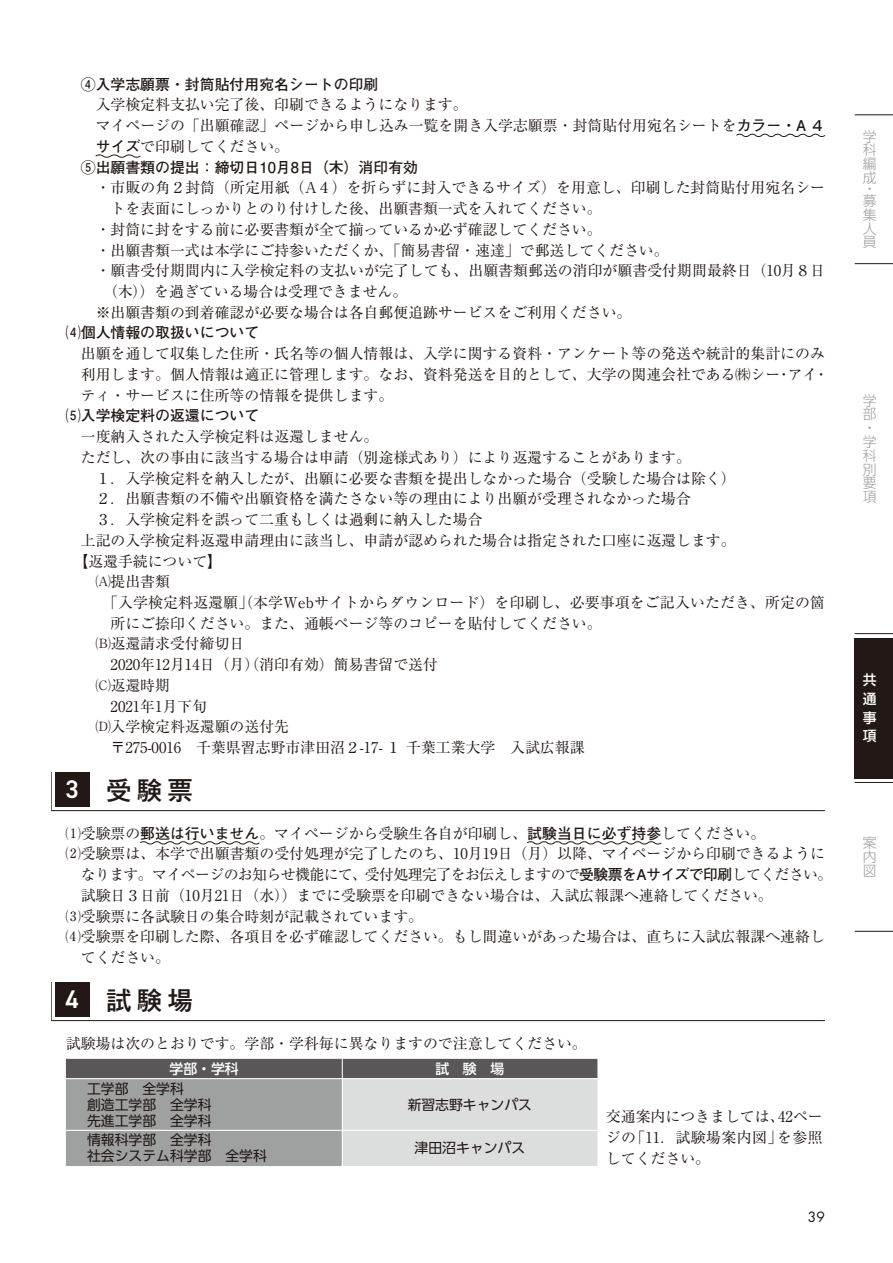
<style>
.page{position:relative;width:893px;height:1263px;background:#fff}
.page>*{position:absolute;margin:0;border:0;box-sizing:border-box;transform-origin:0 0}
.t1{font:500 25.5px "Gothic MB101 Pro";letter-spacing:.2em;color:#221815}
.t2{font:25.5px "OCRA Std";color:#fff}
.t3{font:600 25.5px "DIN2014";color:#fff}
.t4{font:14.85px/20.7px "Ryumin Pro";color:#221815}
.t5{font:700 14.85px "Futo Go B101 Pro";color:#221815}
.t6{font:14.85px "Ryumin Pro";letter-spacing:-.04em;color:#221815}
.t7{font:13.8px/15.9px "UD Shin Go Pr 6";color:#221815}
.t8{font:300 13.8px/13.8px "UD Shin Go Pro";color:#9fa0a0;text-align:justify}
.t9{font:500 13.8px "UD Shin Go Pr 6";color:#fff}
.t10{font:500 13.8px/18.6px "UD Shin Go Pro";color:#fff;text-align:justify}
.t11{font:13.8px "Futura Std";color:#221815}
.s1{font-family:"Futo Go B101 Pro";font-weight:700}
.s2{font-family:"DIN2014";font-weight:600}
</style>
<div class="page">
<div style="left:855px;top:638px;width:38px;height:140px;background:#221815"></div>
<hr style="left:855px;top:114px;width:38px;height:1px;background:#221815">
<hr style="left:855px;top:263px;width:38px;height:1px;background:#221815">
<hr style="left:855px;top:633px;width:38px;height:1px;background:#221815">
<hr style="left:855px;top:782px;width:38px;height:1px;background:#221815">
<hr style="left:855px;top:931px;width:38px;height:1px;background:#221815">
<svg style="left:736px;top:133px;width:90px;height:4px"></svg>
<svg style="left:95px;top:154px;width:46px;height:4px"></svg>
<hr style="left:51px;top:772px;width:1px;height:38px;background:#221815">
<hr style="left:51px;top:810px;width:774px;height:1px;background:#221815">
<svg style="left:140px;top:841px;width:120px;height:4px"></svg>
<svg style="left:527px;top:841px;width:135px;height:4px"></svg>
<hr style="left:51px;top:982px;width:1px;height:38px;background:#221815">
<hr style="left:51px;top:1020px;width:774px;height:1px;background:#221815">
<svg style="left:66px;top:1059px;width:531px;height:107px;background:#aaabab"></svg>
<hr style="left:66px;top:1078px;width:276px;height:1px;background:#fff">
<hr style="left:342px;top:1078px;width:255px;height:1px;background:#fff">
<hr style="left:342px;top:1079px;width:1px;height:51px;background:#fff">
<hr style="left:66px;top:1130px;width:276px;height:1px;background:#fff">
<hr style="left:342px;top:1130px;width:255px;height:1px;background:#fff">
<hr style="left:342px;top:1131px;width:1px;height:35px;background:#fff">
<div style="left:55px;top:772px;width:34px;height:34px;background:#221815"></div>
<div style="left:55px;top:982px;width:34px;height:34px;background:#221815"></div>
<p class="t5" style="left:81px;top:72px;width:299px">④入学志願票・封筒貼付用宛名シートの印刷</p>
<p class="t4" style="left:96px;top:93px;width:731px">入学検定料支払い完了後、印刷できるようになります。<br>マイページの「出願確認」ページから申し込み一覧を開き入学志願票・封筒貼付用宛名シートを<span class="s1">カラー・A ４サイズ</span>で印刷してください。</p>
<p class="t5" style="left:81px;top:155px;width:339px">⑤出願書類の提出：締切日10月8日（木）消印有効</p>
<p class="t4" style="left:96px;top:176px;width:731px">・市販の角２封筒（所定用紙（A４）を折らずに封入できるサイズ）を用意し、印刷した封筒貼付用宛名シー</p>
<p class="t4" style="left:111px;top:197px;width:493px">トを表面にしっかりとのり付けした後、出願書類一式を入れてください。</p>
<p class="t4" style="left:96px;top:218px;width:507px">・封筒に封をする前に必要書類が全て揃っているか必ず確認してください。</p>
<p class="t4" style="left:96px;top:239px;width:574px">・出願書類一式は本学にご持参いただくか、「簡易書留・速達」で郵送してください。</p>
<p class="t4" style="left:96px;top:259px;width:731px">・願書受付期間内に入学検定料の支払いが完了しても、出願書類郵送の消印が願書受付期間最終日（10月８日</p>
<p class="t4" style="left:103px;top:280px;width:306px">（木））を過ぎている場合は受理できません。</p>
<p class="t4" style="left:96px;top:301px;width:537px">※出願書類の到着確認が必要な場合は各自郵便追跡サービスをご利用ください。</p>
<p class="t5" style="left:66px;top:321px;width:195px">⑷個人情報の取扱いについて</p>
<p class="t4" style="left:81px;top:342px;width:749px">出願を通して収集した住所・氏名等の個人情報は、入学に関する資料・アンケート等の発送や統計的集計にのみ利用します。個人情報は適正に管理します。なお、資料発送を目的として、大学の関連会社である㈱シー・アイ・ティ・サービスに住所等の情報を提供します。</p>
<p class="t5" style="left:66px;top:404px;width:195px">⑸入学検定料の返還について</p>
<p class="t4" style="left:81px;top:425px;width:299px">一度納入された入学検定料は返還しません。</p>
<p class="t4" style="left:81px;top:446px;width:612px">ただし、次の事由に該当する場合は申請（別途様式あり）により返還することがあります。</p>
<p class="t4" style="left:96px;top:467px;width:641px">１．入学検定料を納入したが、出願に必要な書類を提出しなかった場合（受験した場合は除く）</p>
<p class="t4" style="left:96px;top:487px;width:597px">２．出願書類の不備や出願資格を満たさない等の理由により出願が受理されなかった場合</p>
<p class="t4" style="left:96px;top:508px;width:388px">３．入学検定料を誤って二重もしくは過剰に納入した場合</p>
<p class="t4" style="left:81px;top:529px;width:656px">上記の入学検定料返還申請理由に該当し、申請が認められた場合は指定された口座に返還します。</p>
<p class="t4" style="left:73px;top:550px;width:150px">【返還手続について】</p>
<p class="t4" style="left:96px;top:570px;width:76px">A提出書類</p>
<p class="t4" style="left:103px;top:591px;width:723px">「入学検定料返還願」（本学Webサイトからダウンロード）を印刷し、必要事項をご記入いただき、所定の箇</p>
<p class="t4" style="left:111px;top:612px;width:493px">所にご捺印ください。また、通帳ページ等のコピーを貼付してください。</p>
<p class="t4" style="left:96px;top:632px;width:150px">B返還請求受付締切日</p>
<p class="t4" style="left:111px;top:653px;width:329px">2020年12月14日（月）（消印有効）簡易書留で送付</p>
<p class="t4" style="left:96px;top:674px;width:76px">C返還時期</p>
<p class="t4" style="left:111px;top:695px;width:98px">2021年1月下旬</p>
<p class="t4" style="left:96px;top:715px;width:195px">D入学検定料返還願の送付先</p>
<p class="t4" style="left:111px;top:736px;width:476px">〒275-0016　千葉県習志野市津田沼２-17- １ 千葉工業大学　入試広報課</p>
<h1 class="t1" style="left:106px;top:769px;width:88px">受験票</h1>
<p class="t4" style="left:66px;top:822px;width:701px">⑴受験票の<span class="s1">郵送は行いません</span>。マイページから受験生各自が印刷し、<span class="s1">試験当日に必ず持参</span>してください。</p>
<p class="t4" style="left:66px;top:842px;width:760px">⑵受験票は、本学で出願書類の受付処理が完了したのち、10月19日（月）以降、マイページから印刷できるように</p>
<p class="t6" style="left:81px;top:863px;width:753px">なります。マイページのお知らせ機能にて、受付処理完了をお伝えしますので<span class="s1">受験票をAサイズで印刷</span>してください。</p>
<p class="t4" style="left:81px;top:884px;width:694px">試験日３日前（10月21日（水））までに受験票を印刷できない場合は、入試広報課へ連絡してください。</p>
<p class="t4" style="left:66px;top:905px;width:359px">⑶受験票に各試験日の集合時刻が記載されています。</p>
<p class="t4" style="left:66px;top:925px;width:760px">⑷受験票を印刷した際、各項目を必ず確認してください。もし間違いがあった場合は、直ちに入試広報課へ連絡し</p>
<p class="t4" style="left:81px;top:946px;width:91px">てください。</p>
<h1 class="t1" style="left:106px;top:979px;width:88px">試験場</h1>
<p class="t4" style="left:66px;top:1032px;width:522px">試験場は次のとおりです。学部・学科毎に異なりますので注意してください。</p>
<p class="t9" style="left:170px;top:1057px;width:71px">学部・学科</p>
<p class="t9" style="left:435px;top:1057px;width:71px">試　験　場</p>
<p class="t4" style="left:606px;top:1104px;width:218px;line-height:21.3px;text-align:justify">交通案内につきましては、42ページの「11．試験場案内図」を参照してください。</p>
<h1 class="t2" style="left:63px;top:777px;width:20px">2<span class="s2">3</span></h1>
<h1 class="t3" style="left:66px;top:982px;width:15px">24</h1>
<p class="t7" style="left:87px;top:1080px;width:126px">工学部　全学科<br>創造工学部　全学科先進工学部　全学科</p>
<p class="t7" style="left:408px;top:1096px;width:126px">新習志野キャンパス</p>
<p class="t7" style="left:87px;top:1132px;width:181px">情報科学部　全学科<br>社会システム科学部　全学科</p>
<p class="t7" style="left:415px;top:1140px;width:112px">津田沼キャンパス</p>
<p class="t11" style="left:808px;top:1208px;width:19px">39</p>
<p class="t8" style="left:863px;top:129px;width:15px">学科編成</p>
<p class="t8" style="left:863px;top:183px;width:15px;line-height:11.6px">・募</p>
<p class="t8" style="left:863px;top:207px;width:15px">集人員</p>
<p class="t8" style="left:863px;top:393px;width:15px;text-align:left">学部・学科別要項</p>
<p class="t10" style="left:863px;top:670px;width:15px">共通事項</p>
<p class="t8" style="left:863px;top:836px;width:15px">案内図</p>
</div>
